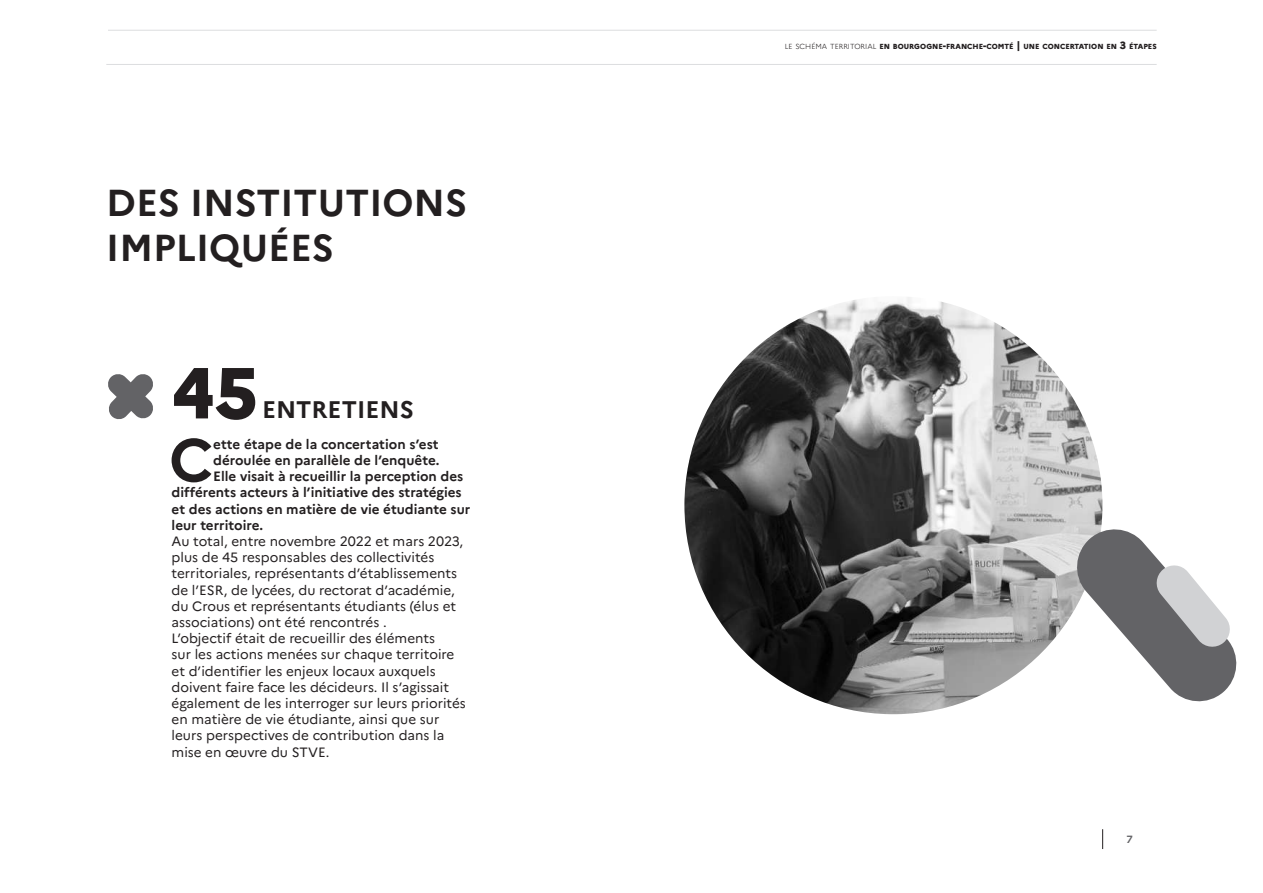
<style>
.page{position:relative;width:1263px;height:893px;background:#fff}
.page>*{position:absolute;margin:0;border:0;box-sizing:border-box;transform-origin:0 0}
.t1{font:800 72px "Marianne";color:#231f20}
.t2{font:700 59.85px "Marianne";color:#231f20}
.t3{font:700 37.5px/45px "Marianne";color:#231f20}
.t4{font:700 24px "Marianne";color:#231f20}
.t5{font:13.5px/16.2px "Marianne";color:#231f20}
.t6{font:700 13.5px "Marianne";color:#231f20}
.t7{font:700 10.5px "Marianne";color:#636366}
.t8{font:800 7.35px "Marianne";color:#231f20}
.s1{font-weight:300}
.s2{font-size:10.5px}
</style>
<div class="page">
<svg style="left:108px;top:374px;width:45px;height:46px"></svg>
<hr style="left:108px;top:30px;width:1049px;height:1px;background:#dcdddf">
<hr style="left:106px;top:64px;width:1051px;height:1px;background:#dcdddf">
<svg style="left:1102px;top:829px;width:1px;height:20px"></svg>
<img style="left:684px;top:296px;width:418px;height:418px;border-radius:208px">
<svg style="left:1073px;top:525px;width:164px;height:177px"></svg>
<h3 class="t3" style="left:106px;top:180px;width:362px">DES INSTITUTIONS<br>IMPLIQUÉES</h3>
<h1 class="t1" style="left:172px;top:349px;width:88px">45</h1>
<h3 class="t4" style="left:262px;top:395px;width:153px">ENTRETIENS</h3>
<h2 class="t2" style="left:169px;top:423px;width:46px">C</h2>
<p class="t6" style="left:213px;top:436px;width:227px">ette étape de la concertation s’est</p>
<p class="t6" style="left:213px;top:452px;width:228px">déroulée en parallèle de l’enquête.</p>
<p class="t6" style="left:213px;top:468px;width:252px">Elle visait à recueillir la perception des</p>
<p class="t6" style="left:172px;top:484px;width:292px">différents acteurs à l’initiative des stratégies</p>
<p class="t6" style="left:172px;top:501px;width:300px">et des actions en matière de vie étudiante sur</p>
<p class="t6" style="left:172px;top:517px;width:93px">leur territoire.</p>
<p class="t5" style="left:172px;top:533px;width:296px">Au total, entre novembre 2022 et mars 2023, plus de 45 responsables des collectivités territoriales, représentants d’établissements de l’ESR, de lycées, du rectorat d’académie, du Crous et représentants étudiants (élus et associations) ont été rencontrés .<br>L’objectif était de recueillir des éléments<br>sur les actions menées sur chaque territoire et d’identifier les enjeux locaux auxquels doivent faire face les décideurs. Il s’agissait également de les interroger sur leurs priorités en matière de vie étudiante, ainsi que sur leurs perspectives de contribution dans la mise en œuvre du STVE.</p>
<p class="t8" style="left:785px;top:42px;width:373px"><span class="s1">LE SCHÉMA TERRITORIAL</span> EN BOURGOGNE<span class="s2">-</span>FRANCHE<span class="s2">-</span>COMTÉ <span class="s2">|</span> UNE CONCERTATION EN <span class="s2">3</span> ÉTAPES</p>
<p class="t7" style="left:1126px;top:833px;width:8px">7</p>
</div>
